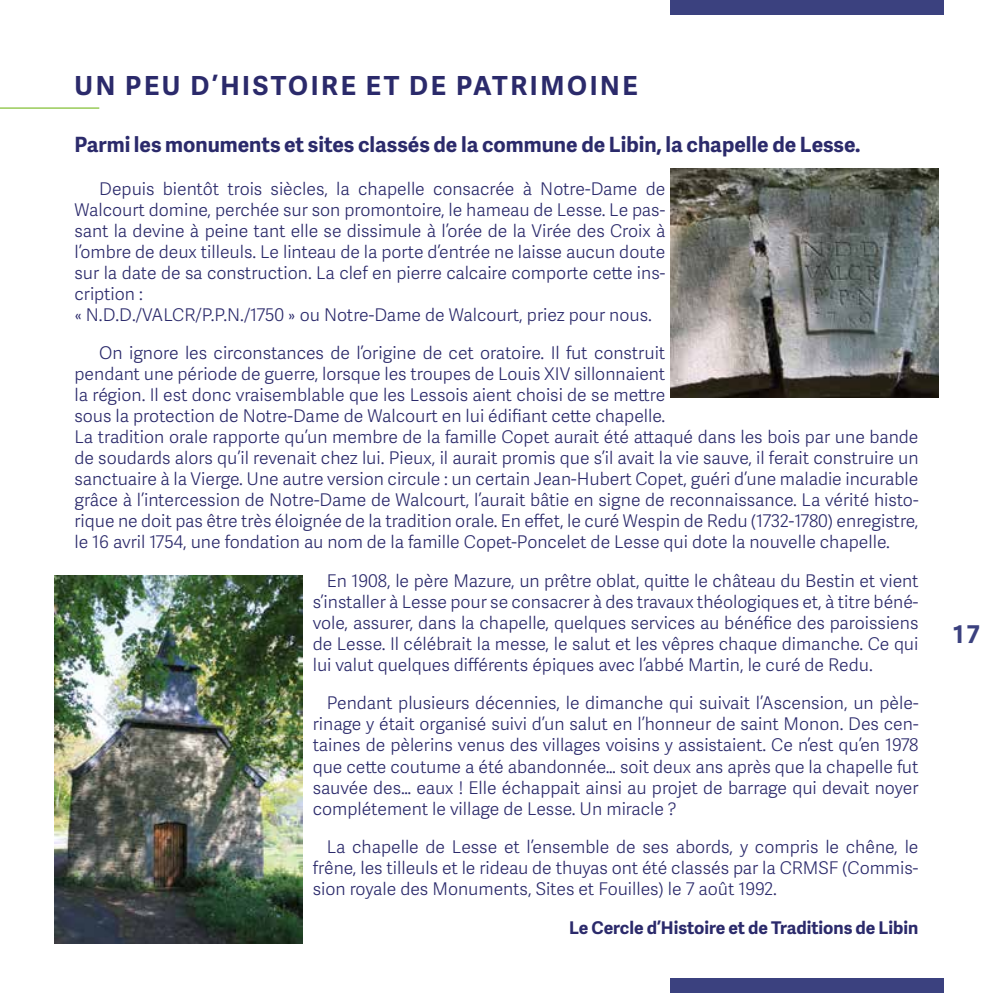
<style>
.page{position:relative;width:993px;height:993px;background:#fff}
.page>*{position:absolute;margin:0;border:0;box-sizing:border-box;transform-origin:0 0}
.t1{font:700 26.25px "Adelle Sans";letter-spacing:.1em;color:#2b2a6b}
.t2{font:700 24.5px "Adelle Sans";color:#3b417f}
.t3{font:700 21px "Adelle Sans";color:#2b2a6b}
.t4{font:300 17.5px/21px "Adelle Sans";color:#2b2a6b;text-align:justify}
.t5{font:700 17.5px "Adelle Sans";color:#2b2a6b}
</style>
<div class="page">
<div style="left:670px;top:0;width:273px;height:15px;background:#3b417f"></div>
<div style="left:670px;top:977px;width:273px;height:15px;background:#3b417f"></div>
<hr style="left:0;top:107px;width:99px;height:2px;background:#a7d270">
<img style="left:670px;top:169px;width:268px;height:228px">
<img style="left:55px;top:575px;width:248px;height:368px">
<h1 class="t1" style="left:74px;top:66px;width:164px">UN PEU D’HISTOIRE</h1>
<h1 class="t1" style="left:366px;top:66px;width:145px">ET DE PATRIMOI</h1>
<h1 class="t1" style="left:600px;top:66px;width:36px">NE</h1>
<p class="t3" style="left:74px;top:129px;width:787px">Parmi les monuments et sites classés de la commune de Libin, la chapelle de Lesse.</p>
<p class="t4" style="left:74px;top:177px;width:592px;text-align:left;text-indent:25px">Depuis bientôt trois siècles, la chapelle consacrée à Notre-Dame de Walcourt domine, perchée sur son promontoire, le hameau de Lesse. Le pas&shy;sant la devine à peine tant elle se dissimule à l’orée de la Virée des Croix à l’ombre de deux tilleuls. Le linteau de la porte d’entrée ne laisse aucun doute sur la date de sa construction. La clef en pierre calcaire comporte cette ins&shy;cription :<br>« N.D.D./VALCR/P.P.N./1750 » ou Notre-Dame de Walcourt, priez pour nous.</p>
<p class="t4" style="left:74px;top:342px;width:845px;text-align:left;text-indent:25px">On ignore les circonstances de l’origine de cet oratoire. Il fut construit<br>pendant une période de guerre, lorsque les troupes de Louis XIV sillonnaient<br>la région. Il est donc vraisemblable que les Lessois aient choisi de se mettre<br>sous la protection de Notre-Dame de Walcourt en lui édifiant cette chapelle.<br>La tradition orale rapporte qu’un membre de la famille Copet aurait été attaqué dans les bois par une bande de soudards alors qu’il revenait chez lui. Pieux, il aurait promis que s’il avait la vie sauve, il ferait construire un sanctuaire à la Vierge. Une autre version circule : un certain Jean-Hubert Copet, guéri d’une maladie incurable grâce à l’intercession de Notre-Dame de Walcourt, l’aurait bâtie en signe de reconnaissance. La vérité histo&shy;rique ne doit pas être très éloignée de la tradition orale. En effet, le curé Wespin de Redu (1732-1780) enregistre, le 16 avril 1754, une fondation au nom de la famille Copet-Poncelet de Lesse qui dote la nouvelle chapelle.</p>
<p class="t4" style="left:313px;top:569px;width:607px;text-indent:14px">En 1908, le père Mazure, un prêtre oblat, quitte le château du Bestin et vient s’installer à Lesse pour se consacrer à des travaux théologiques et, à titre béné&shy;vole, assurer, dans la chapelle, quelques services au bénéfice des paroissiens de Lesse. Il célébrait la messe, le salut et les vêpres chaque dimanche. Ce qui lui valut quelques différents épiques avec l’abbé Martin, le curé de Redu.</p>
<p class="t4" style="left:313px;top:692px;width:607px;text-indent:14px">Pendant plusieurs décennies, le dimanche qui suivait l’Ascension, un pèle&shy;rinage y était organisé suivi d’un salut en l’honneur de saint Monon. Des cen&shy;taines de pèlerins venus des villages voisins y assistaient. Ce n’est qu’en 1978 que cette coutume a été abandonnée… soit deux ans après que la chapelle fut sauvée des… eaux ! Elle échappait ainsi au projet de barrage qui devait noyer complétement le village de Lesse. Un miracle ?</p>
<p class="t4" style="left:313px;top:835px;width:607px;text-indent:14px">La chapelle de Lesse et l’ensemble de ses abords, y compris le chêne, le frêne, les tilleuls et le rideau de thuyas ont été classés par la CRMSF (Commis&shy;sion royale des Monuments, Sites et Fouilles) le 7 août 1992.</p>
<p class="t5" style="left:569px;top:914px;width:351px">Le Cercle d’Histoire et de Traditions de Libin</p>
<h2 class="t2" style="left:952px;top:615px;width:28px">17</h2>
</div>
